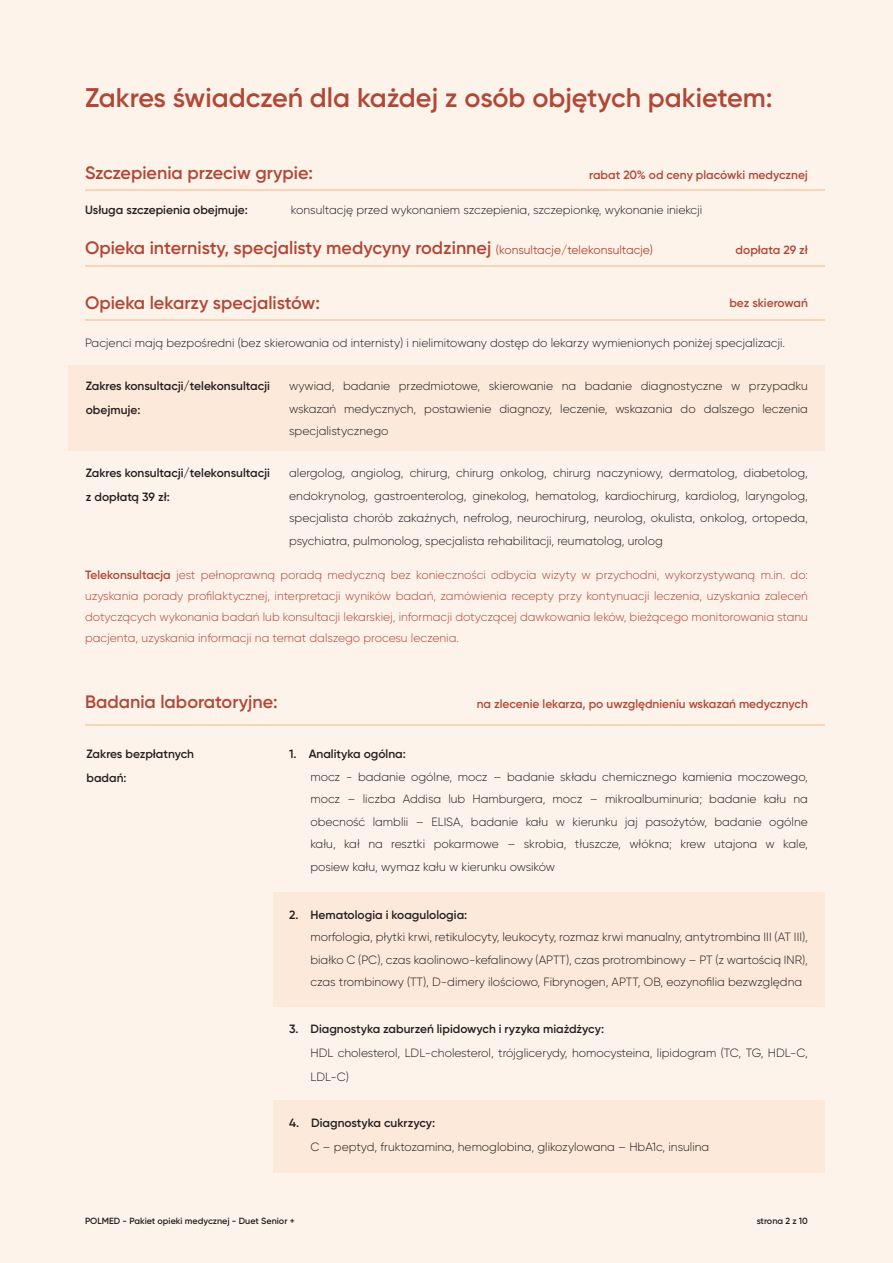
<style>
.page{position:relative;width:893px;height:1263px;background:#fef3eb}
.page>*{position:absolute;margin:0;border:0;box-sizing:border-box;transform-origin:0 0}
.t1{font:600 27px "Gilroy";color:#b14735}
.t2{font:600 18px "Gilroy";color:#b14735}
.t3{font:300 12px/22.5px "Gilroy";color:#231f20;text-align:justify}
.t4{font:300 12px/21px "Gilroy";color:#b14735;text-align:justify}
.t5{font:600 12px/24px "Gilroy";color:#231f20}
.t6{font:600 12px "Gilroy";color:#b14735}
.t7{font:600 9px "Gilroy";color:#231f20}
.s1{font-weight:400;font-size:12px}
.s2{font-weight:600}
</style>
<div class="page">
<div style="left:68px;top:366px;width:757px;height:85px;background:#fde9d9"></div>
<div style="left:273px;top:892px;width:552px;height:115px;background:#fde9d9"></div>
<div style="left:273px;top:1100px;width:552px;height:72px;background:#fde9d9"></div>
<hr style="left:85px;top:319px;width:740px;height:1px;background:#f68d38">
<hr style="left:85px;top:724px;width:740px;height:2px;background:#f68d38">
<hr style="left:85px;top:189px;width:740px;height:2px;background:#f68d38">
<hr style="left:85px;top:265px;width:740px;height:1px;background:#f68d38">
<h1 class="t1" style="left:85px;top:80px;width:689px">Zakres świadczeń dla każdej z osób objętych pakietem:</h1>
<h2 class="t2" style="left:85px;top:162px;width:230px">Szczepienia przeciw grypie:</h2>
<p class="t6" style="left:589px;top:168px;width:220px">rabat 20% od ceny placówki medycznej</p>
<p class="t5" style="left:85px;top:197px;width:164px">Usługa szczepienia obejmuje:</p>
<p class="t3" style="left:291px;top:198px;width:413px">konsultację przed wykonaniem szczepienia, szczepionkę, wykonanie iniekcji</p>
<h2 class="t2" style="left:85px;top:237px;width:570px">Opieka internisty, specjalisty medycyny rodzinnej <span class="s1">(konsultacje/telekonsultacje)</span></h2>
<p class="t6" style="left:736px;top:243px;width:74px">dopłata 29 zł</p>
<h2 class="t2" style="left:85px;top:292px;width:236px">Opieka lekarzy specjalistów:</h2>
<p class="t6" style="left:729px;top:295px;width:80px">bez skierowań</p>
<p class="t3" style="left:85px;top:331px;width:702px">Pacjenci mają bezpośredni (bez skierowania od internisty) i nielimitowany dostęp do lekarzy wymienionych poniżej specjalizacji.</p>
<p class="t5" style="left:86px;top:374px;width:186px">Zakres konsultacji/telekonsultacji obejmuje:</p>
<p class="t3" style="left:289px;top:375px;width:520px">wywiad, badanie przedmiotowe, skierowanie na badanie diagnostyczne w przypadku wskazań medycznych, postawienie diagnozy, leczenie, wskazania do dalszego leczenia specjalistycznego</p>
<p class="t5" style="left:86px;top:461px;width:186px">Zakres konsultacji/telekonsultacji z dopłatą 39 zł:</p>
<p class="t3" style="left:289px;top:462px;width:520px">alergolog, angiolog, chirurg, chirurg onkolog, chirurg naczyniowy, dermatolog, diabetolog, endokrynolog, gastroenterolog, ginekolog, hematolog, kardiochirurg, kardiolog, laryngolog, specjalista chorób zakaźnych, nefrolog, neurochirurg, neurolog, okulista, onkolog, ortopeda, psychiatra, pulmonolog, specjalista rehabilitacji, reumatolog, urolog</p>
<p class="t4" style="left:85px;top:565px;width:724px"><span class="s2">Telekonsultacja</span> jest pełnoprawną poradą medyczną bez konieczności odbycia wizyty w przychodni, wykorzystywaną m.in. do: uzyskania porady profilaktycznej, interpretacji wyników badań, zamówienia recepty przy kontynuacji leczenia, uzyskania zaleceń dotyczących wykonania badań lub konsultacji lekarskiej, informacji dotyczącej dawkowania leków, bieżącego monitorowania stanu pacjenta, uzyskania informacji na temat dalszego procesu leczenia.</p>
<h2 class="t2" style="left:85px;top:690px;width:194px">Badania laboratoryjne:</h2>
<p class="t6" style="left:477px;top:696px;width:333px">na zlecenie lekarza, po uwzględnieniu wskazań medycznych</p>
<p class="t5" style="left:86px;top:742px;width:109px">Zakres bezpłatnych badań:</p>
<p class="t5" style="left:289px;top:742px;width:118px">1. Analityka ogólna:</p>
<p class="t3" style="left:310px;top:765px;width:499px">mocz - badanie ogólne, mocz – badanie składu chemicznego kamienia moczowego, mocz – liczba Addisa lub Hamburgera, mocz – mikroalbuminuria; badanie kału na obecność lamblii – ELISA, badanie kału w kierunku jaj pasożytów, badanie ogólne kału, kał na resztki pokarmowe – skrobia, tłuszcze, włókna; krew utajona w kale, posiew kału, wymaz kału w kierunku owsików</p>
<p class="t5" style="left:289px;top:902px;width:180px">2. Hematologia i koagulologia:</p>
<p class="t3" style="left:310px;top:925px;width:499px">morfologia, płytki krwi, retikulocyty, leukocyty, rozmaz krwi manualny, antytrombina III (AT III), białko C (PC), czas kaolinowo-kefalinowy (APTT), czas protrombinowy – PT (z wartością INR), czas trombinowy (TT), D-dimery ilościowo, Fibrynogen, APTT, OB, eozynofilia bezwzględna</p>
<p class="t5" style="left:289px;top:1016px;width:316px">3. Diagnostyka zaburzeń lipidowych i ryzyka miażdżycy:</p>
<p class="t3" style="left:310px;top:1040px;width:499px;line-height:24px">HDL cholesterol, LDL-cholesterol, trójglicerydy, homocysteina, lipidogram (TC, TG, HDL-C,<br>LDL-C)</p>
<p class="t5" style="left:289px;top:1111px;width:147px">4. Diagnostyka cukrzycy:</p>
<p class="t3" style="left:310px;top:1135px;width:400px">C – peptyd, fruktozamina, hemoglobina, glikozylowana – HbA1c, insulina</p>
<p class="t7" style="left:85px;top:1215px;width:211px">POLMED - Pakiet opieki medycznej - Duet Senior +</p>
<p class="t7" style="left:757px;top:1215px;width:53px">strona 2 z 10</p>
</div>
